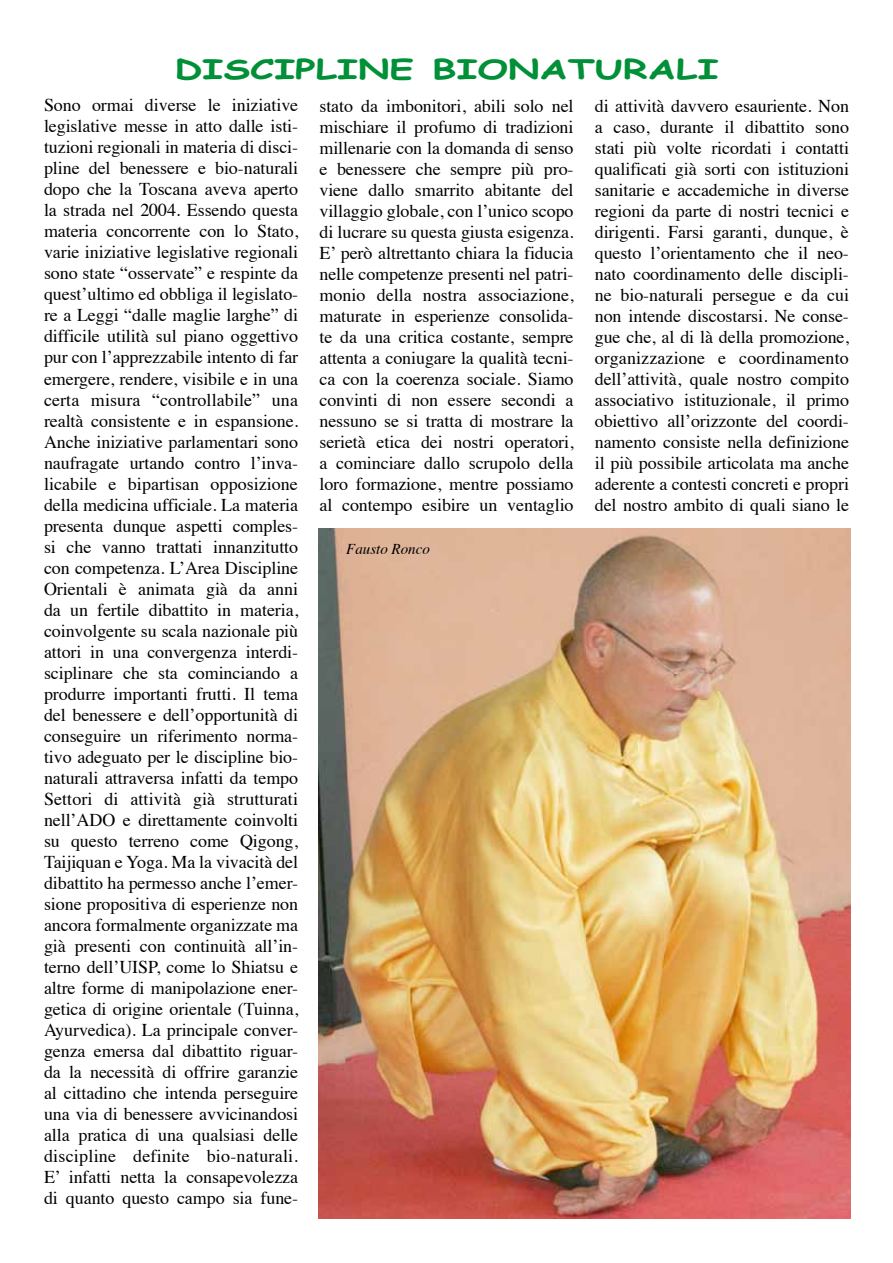
<style>
.page{position:relative;width:893px;height:1263px;background:#fff}
.page>*{position:absolute;margin:0;border:0;box-sizing:border-box;transform-origin:0 0}
.t1{font:700 27px "Comic Sans MS";color:#009037;scale:1.43 1}
.t2{font:18px/21px "Times";letter-spacing:-.005em;color:#000;text-align:justify}
.t3{font:italic 15px "Times";color:#000}
</style>
<div class="page">
<img style="left:319px;top:529px;width:531px;height:690px">
<h1 class="t1" style="left:174px;top:49px;width:382px">DISCIPLINE BIONATURALI</h1>
<p class="t2" style="left:44px;top:93px;width:256px">Sono ormai diverse le iniziative legislative messe in atto dalle isti&shy;tuzioni regionali in materia di disci&shy;pline del benessere e bio-naturali dopo che la Toscana aveva aperto la strada nel 2004. Essendo questa materia concorrente con lo Stato, varie iniziative legislative regionali sono state “osservate” e respinte da quest’ultimo ed obbliga il legislato&shy;re a Leggi “dalle maglie larghe” di difficile utilità sul piano oggettivo pur con l’apprezzabile intento di far emergere, rendere, visibile e in una certa misura “controllabile” una realtà consistente e in espansione.<br>Anche iniziative parlamentari sono naufragate urtando contro l’inva&shy;licabile e bipartisan opposizione della medicina ufficiale. La materia presenta dunque aspetti comples&shy;si che vanno trattati innanzitutto con competenza. L’Area Discipline Orientali è animata già da anni da un fertile dibattito in materia, coinvolgente su scala nazionale più attori in una convergenza interdi&shy;sciplinare che sta cominciando a produrre importanti frutti. Il tema del benessere e dell’opportunità di conseguire un riferimento norma&shy;tivo adeguato per le discipline bio&shy;naturali attraversa infatti da tempo Settori di attività già strutturati nell’ADO e direttamente coinvolti su questo terreno come Qigong, Taijiquan e Yoga. Ma la vivacità del dibattito ha permesso anche l’emer&shy;sione propositiva di esperienze non ancora formalmente organizzate ma già presenti con continuità all’in&shy;terno dell’UISP, come lo Shiatsu e altre forme di manipolazione ener&shy;getica di origine orientale (Tuinna, Ayurvedica). La principale conver&shy;genza emersa dal dibattito riguar&shy;da la necessità di offrire garanzie al cittadino che intenda perseguire una via di benessere avvicinandosi alla pratica di una qualsiasi delle discipline definite bio-naturali.<br>E’ infatti netta la consapevolezza di quanto questo campo sia fune-</p>
<p class="t2" style="left:319px;top:94px;width:256px">stato da imbonitori, abili solo nel mischiare il profumo di tradizioni millenarie con la domanda di senso e benessere che sempre più pro&shy;viene dallo smarrito abitante del villaggio globale, con l’unico scopo di lucrare su questa giusta esigenza.<br>E’ però altrettanto chiara la fiducia nelle competenze presenti nel patri&shy;monio della nostra associazione, maturate in esperienze consolida&shy;te da una critica costante, sempre attenta a coniugare la qualità tecni&shy;ca con la coerenza sociale. Siamo convinti di non essere secondi a nessuno se si tratta di mostrare la serietà etica dei nostri operatori, a cominciare dallo scrupolo della loro formazione, mentre possiamo al contempo esibire un ventaglio</p>
<p class="t2" style="left:595px;top:94px;width:256px">di attività davvero esauriente. Non a caso, durante il dibattito sono stati più volte ricordati i contatti qualificati già sorti con istituzioni sanitarie e accademiche in diverse regioni da parte di nostri tecnici e dirigenti. Farsi garanti, dunque, è questo l’orientamento che il neo&shy;nato coordinamento delle discipli&shy;ne bio-naturali persegue e da cui non intende discostarsi. Ne conse&shy;gue che, al di là della promozione, organizzazione e coordinamento dell’attività, quale nostro compito associativo istituzionale, il primo obiettivo all’orizzonte del coordi&shy;namento consiste nella definizione il più possibile articolata ma anche aderente a contesti concreti e propri del nostro ambito di quali siano le</p>
<p class="t3" style="left:346px;top:536px;width:85px">Fausto Ronco</p>
</div>
